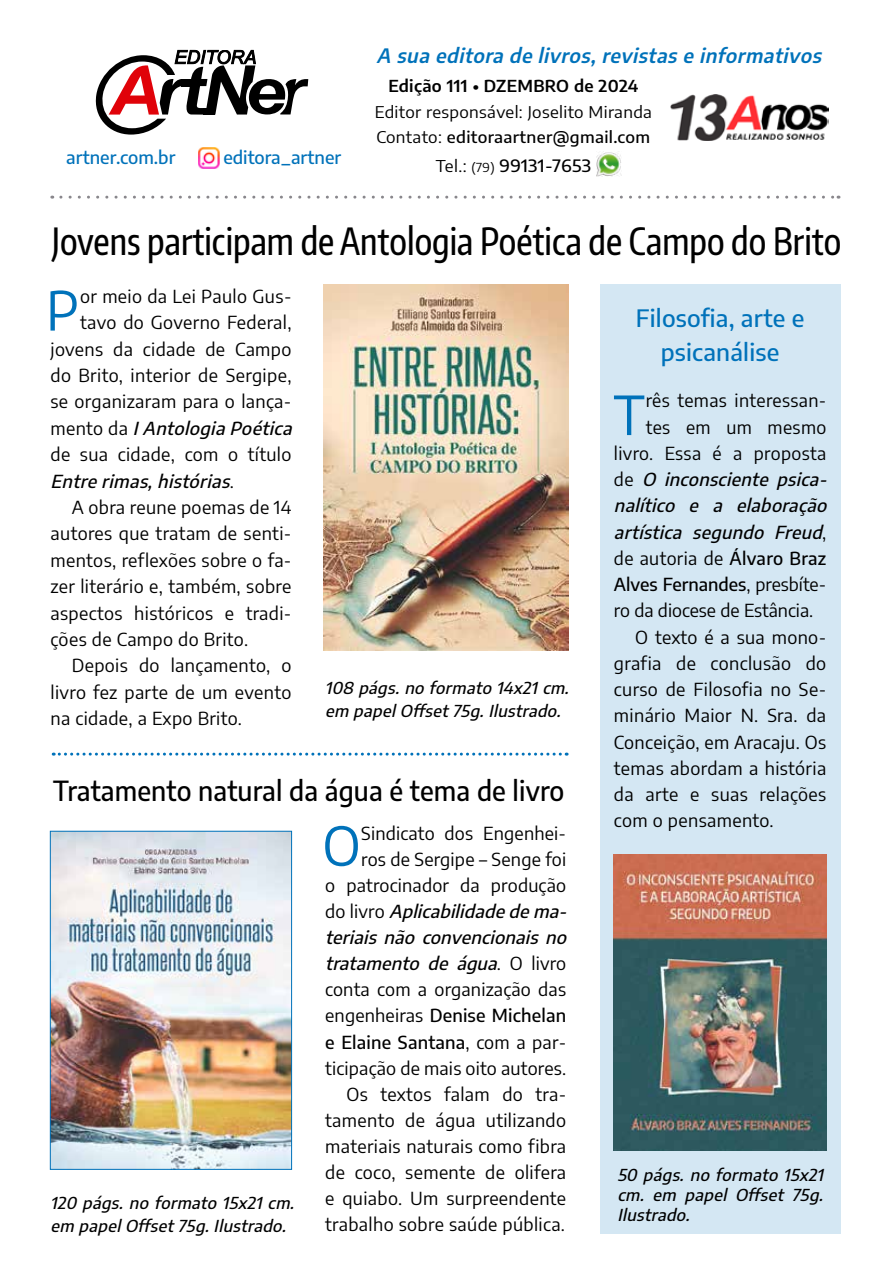
<style>
.page{position:relative;width:893px;height:1276px;background:#fff}
.page>*{position:absolute;margin:0;border:0;box-sizing:border-box;transform-origin:0 0}
.t1{font:53.7px "Encode Sans";color:#0072ba}
.t2{font:53.4px "Encode Sans";color:#0072ba}
.t3{font:53.25px "Encode Sans";color:#0072ba}
.t4{font:500 37.5px "Encode Sans Compressed";color:#000;scale:.94 1}
.t5{font:500 27.75px "Encode Sans";letter-spacing:.005em;color:#000;scale:.94 1}
.t6{font:500 24px/34.5px "Encode Sans";letter-spacing:.01em;color:#0072ba;text-align:center}
.t7{font:italic 600 19.5px "Encode Sans";color:#0072ba}
.t8{font:18px "Encode Sans";letter-spacing:.02em;color:#000}
.t9{font:italic 500 18px "Encode Sans";color:#000}
.t10{font:500 18px "Encode Sans";letter-spacing:.01em;color:#000}
.t11{font:500 18px "Encode Sans";color:#0072ba}
.t12{font:18px "Encode Sans";color:#000}
.t13{font:500 17.1px "Encode Sans";letter-spacing:.015em;color:#000;scale:1.05 1}
.t14{font:italic 500 16.5px/22.5px "Encode Sans";color:#000}
.t15{font:16.2px/24.9px "Encode Sans";letter-spacing:.02em;color:#000;scale:1.05 1}
.t16{font:600 16.2px "Encode Sans";letter-spacing:.02em;color:#000;scale:1.05 1}
.s1{font-weight:500}
.s2{font-weight:400;font-size:16.35px}
.s3{font-weight:400;font-size:12.45px}
.s4{font-weight:400;font-style:normal}
.s5{font-weight:400}
</style>
<div class="page">
<div style="left:600px;top:284px;width:240px;height:949px;background:#d4e7f3"></div>
<img style="left:597px;top:151px;width:25px;height:26px">
<img style="left:198px;top:147px;width:22px;height:22px">
<svg style="left:96px;top:50px;width:212px;height:85px"></svg>
<div style="left:203px;top:108px;width:12px;height:7px;background:#000"></div>
<div style="left:181px;top:79px;width:13px;height:7px;background:#000"></div>
<svg style="left:61px;top:196px;width:778px;height:3px"></svg>
<svg style="left:53px;top:752px;width:514px;height:3px"></svg>
<img style="left:670px;top:94px;width:158px;height:47px">
<img style="left:52px;top:833px;width:238px;height:334px">
<div style="left:50px;top:831px;width:242px;height:338px;border:1px solid #0072ba"></div>
<img style="left:323px;top:284px;width:245px;height:367px">
<img style="left:614px;top:855px;width:212px;height:295px">
<p class="t11" style="left:66px;top:144px;width:111px">artner.com.br</p>
<p class="t11" style="left:223px;top:144px;width:119px">editora_artner</p>
<p class="t7" style="left:377px;top:41px;width:452px">A sua editora de livros,revistas e informativos</p>
<p class="t16" style="left:388px;top:74px;width:240px">Edição 111 • DZEMBRO de 2024</p>
<p class="t15" style="left:375px;top:99px;width:266px">Editor responsável: Joselito Miranda<br>Contato: <span class="s1">editoraartner@gmail.com</span></p>
<p class="t13" style="left:436px;top:153px;width:149px"><span class="s2">Tel.:</span> <span class="s3">(79)</span> 99131-7653</p>
<h3 class="t4" style="left:52px;top:216px;width:841px">Jovens participam de Antologia Poética de Campo do Brito</h3>
<h1 class="t1" style="left:46px;top:273px;width:35px">P</h1>
<p class="t8" style="left:80px;top:283px;width:213px">or meio da Lei Paulo Gus-</p>
<p class="t8" style="left:80px;top:310px;width:213px">tavo do Governo Federal,</p>
<p class="t8" style="left:51px;top:336px;width:242px">jovens da cidade de Campo</p>
<p class="t8" style="left:51px;top:363px;width:242px">do Brito, interior de Sergipe,</p>
<p class="t8" style="left:51px;top:389px;width:242px">se organizaram para o lança-</p>
<p class="t9" style="left:51px;top:415px;width:248px"><span class="s4">m e n t o d a</span> IAntologia Poética</p>
<p class="t8" style="left:50px;top:442px;width:242px">de sua cidade, com o título</p>
<p class="t9" style="left:51px;top:468px;width:186px">Entre rimas,histórias<span class="s4">.</span></p>
<p class="t8" style="left:72px;top:495px;width:221px">A obra reune poemas de 14</p>
<p class="t8" style="left:50px;top:521px;width:242px">autores que tratam de senti-</p>
<p class="t8" style="left:50px;top:547px;width:242px">mentos, reflexões sobre o fa-</p>
<p class="t8" style="left:50px;top:574px;width:242px">zer literário e, também, sobre</p>
<p class="t8" style="left:50px;top:600px;width:242px">aspectos históricos e tradi-</p>
<p class="t8" style="left:50px;top:627px;width:199px">ções de Campo do Brito.</p>
<p class="t8" style="left:72px;top:653px;width:221px">Depois do lançamento, o</p>
<p class="t8" style="left:50px;top:679px;width:242px">livro fez parte de um evento</p>
<p class="t8" style="left:50px;top:706px;width:193px">na cidade, a Expo Brito.</p>
<p class="t14" style="left:325px;top:676px;width:250px">108 págs.no formato 14x21cm. em papelOffset75g.Ilustrado.</p>
<h3 class="t5" style="left:53px;top:770px;width:545px">Tratamento natural da água é tema de livro</h3>
<p class="t14" style="left:51px;top:1191px;width:250px">120 págs. no formato 15x21 cm. em papelOffset75g.Ilustrado.</p>
<h3 class="t3" style="left:322px;top:808px;width:40px">O</h3>
<p class="t8" style="left:361px;top:820px;width:206px">Sindicato dos Engenhei-</p>
<p class="t8" style="left:361px;top:846px;width:206px">ros de Sergipe – Senge foi</p>
<p class="t8" style="left:325px;top:872px;width:242px">o patrocinador da produção</p>
<p class="t9" style="left:325px;top:898px;width:248px"><span class="s4">d o l i v r o</span> Aplicabilidadedema-</p>
<p class="t9" style="left:325px;top:924px;width:248px">teriais não convencionais no</p>
<p class="t9" style="left:325px;top:950px;width:243px">tratamento de água<span class="s4">. O l i v r o</span></p>
<p class="t8" style="left:325px;top:977px;width:242px">conta com a organização das</p>
<p class="t10" style="left:325px;top:1003px;width:242px"><span class="s5">engenheiras</span> Denise Michelan</p>
<p class="t10" style="left:325px;top:1029px;width:243px">e Elaine Santana<span class="s5">, com a par-</span></p>
<p class="t8" style="left:325px;top:1055px;width:242px">ticipação de mais oito autores.</p>
<p class="t8" style="left:346px;top:1081px;width:221px">Os textos falam do tra-</p>
<p class="t8" style="left:325px;top:1107px;width:242px">tamento de água utilizando</p>
<p class="t8" style="left:325px;top:1133px;width:242px">materiais naturais como fibra</p>
<p class="t8" style="left:325px;top:1159px;width:243px">de coco, semente de olifera</p>
<p class="t8" style="left:325px;top:1186px;width:242px">e quiabo. Um surpreendente</p>
<p class="t8" style="left:325px;top:1212px;width:241px">trabalho sobre saúde pública.</p>
<h3 class="t6" style="left:636px;top:299px;width:170px">Filosofia, arte e psicanálise</h3>
<h2 class="t2" style="left:614px;top:378px;width:33px">T</h2>
<p class="t8" style="left:646px;top:388px;width:182px">rês temas interessan-</p>
<p class="t8" style="left:646px;top:414px;width:182px">tes em um mesmo</p>
<p class="t8" style="left:614px;top:440px;width:214px">livro. Essa é a proposta</p>
<p class="t9" style="left:614px;top:467px;width:219px"><span class="s4">d e</span> O inconsciente psica-</p>
<p class="t9" style="left:614px;top:493px;width:219px">nalítico e a elaboração</p>
<p class="t9" style="left:614px;top:519px;width:215px">artística segundo Freud<span class="s4">,</span></p>
<p class="t8" style="left:614px;top:545px;width:214px">de autoria de <span class="s1">Álvaro Braz</span></p>
<p class="t10" style="left:614px;top:572px;width:214px">Alves Fernandes<span class="s5">, presbíte-</span></p>
<p class="t12" style="left:614px;top:598px;width:201px">ro da diocese de Estância.</p>
<p class="t8" style="left:635px;top:624px;width:193px">O texto é a sua mono-</p>
<p class="t8" style="left:614px;top:650px;width:214px">grafia de conclusão do</p>
<p class="t8" style="left:614px;top:677px;width:214px">curso de Filosofia no Se-</p>
<p class="t8" style="left:614px;top:703px;width:214px">minário Maior N. Sra. da</p>
<p class="t8" style="left:614px;top:729px;width:214px">Conceição, em Aracaju. Os</p>
<p class="t8" style="left:614px;top:755px;width:214px">temas abordam a história</p>
<p class="t8" style="left:614px;top:782px;width:214px">da arte e suas relações</p>
<p class="t8" style="left:614px;top:808px;width:161px">com o pensamento.</p>
<p class="t14" style="left:617px;top:1164px;width:212px;line-height:19.8px;text-align:justify">50 págs. no formato 15x21 cm. em papel Offset 75g.<br>Ilustrado.</p>
</div>
